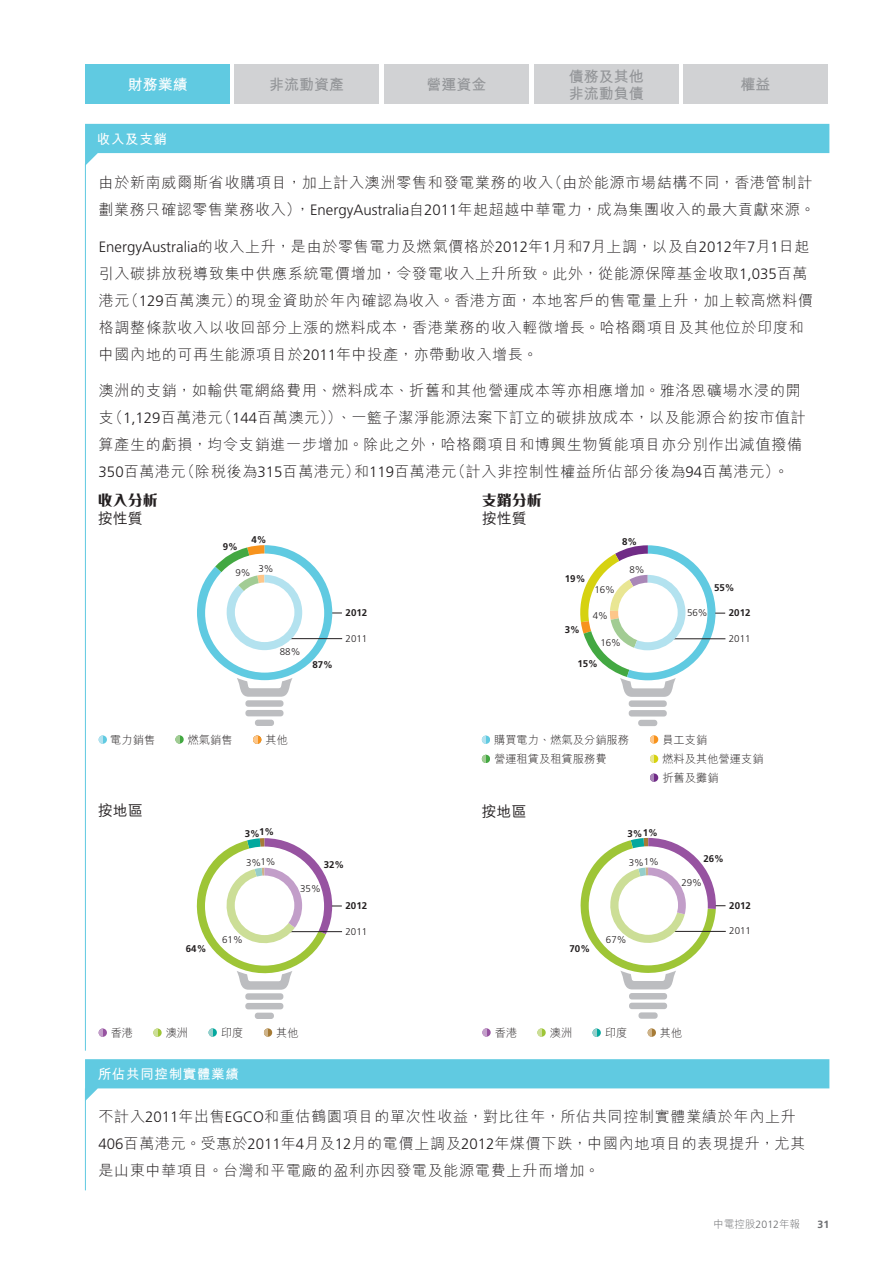
<style>
.page{position:relative;width:893px;height:1263px;background:#fff}
.page>*{position:absolute;margin:0;border:0;box-sizing:border-box;transform-origin:0 0}
.t1{font:300 15px/27px "M Hei HK";letter-spacing:.05em;color:#231f20}
.t2{font:700 15px/16.5px "M Hei HK";color:#939598}
.t3{font:15px "M Hei HK Medium B5 pc H";color:#231f20}
.t4{font:15px "M Ellan HK Xbold B5 pc H";color:#231f20}
.t5{font:700 15px "M Hei HK";color:#fff}
.t6{font:700 13.5px "M Hei HK";letter-spacing:.05em;color:#fff}
.t7{font:11.25px/19px "M Hei HK Light B5 pc H";color:#231f20}
.t8{font:300 10.5px "M Hei HK";color:#6c6d70}
.t9{font:700 10.5px "Frutiger LT Std";color:#6c6d70}
.t10{font:700 9.75px "Frutiger LT Std";color:#231f20}
.t11{font:300 9.75px "Frutiger LT Std";color:#231f20}
.s1{font-family:"Frutiger LT Std"}
</style>
<div class="page">
<div style="left:99px;top:1028px;width:8px;height:9px;background:#9753a1;border-radius:4px"></div>
<svg style="left:99px;top:1028px;width:4px;height:9px"></svg>
<svg style="left:153px;top:1028px;width:9px;height:9px"></svg>
<svg style="left:153px;top:1028px;width:4px;height:9px"></svg>
<div style="left:209px;top:1028px;width:8px;height:9px;background:#03a89e;border-radius:4px"></div>
<svg style="left:209px;top:1028px;width:4px;height:9px"></svg>
<div style="left:264px;top:1028px;width:8px;height:9px;background:#a67b36;border-radius:4px"></div>
<svg style="left:264px;top:1028px;width:4px;height:9px"></svg>
<div style="left:99px;top:735px;width:8px;height:9px;background:#60cae1;border-radius:4px"></div>
<svg style="left:99px;top:735px;width:4px;height:9px"></svg>
<svg style="left:175px;top:735px;width:9px;height:9px"></svg>
<svg style="left:175px;top:735px;width:4px;height:9px"></svg>
<svg style="left:253px;top:735px;width:8px;height:9px"></svg>
<svg style="left:253px;top:735px;width:4px;height:9px"></svg>
<div style="left:482px;top:735px;width:8px;height:9px;background:#60cae1;border-radius:4px"></div>
<svg style="left:482px;top:735px;width:4px;height:9px"></svg>
<div style="left:482px;top:755px;width:8px;height:8px;background:#43a842;border-radius:4px"></div>
<svg style="left:482px;top:755px;width:4px;height:8px"></svg>
<div style="left:650px;top:735px;width:8px;height:9px;background:#f7931d;border-radius:4px"></div>
<svg style="left:650px;top:735px;width:4px;height:9px"></svg>
<div style="left:650px;top:773px;width:8px;height:9px;background:#702c86;border-radius:4px"></div>
<svg style="left:650px;top:773px;width:4px;height:9px"></svg>
<div style="left:650px;top:755px;width:8px;height:8px;background:#d6d210;border-radius:4px"></div>
<svg style="left:650px;top:755px;width:4px;height:8px"></svg>
<svg style="left:482px;top:1028px;width:9px;height:9px"></svg>
<svg style="left:482px;top:1028px;width:4px;height:9px"></svg>
<div style="left:537px;top:1028px;width:9px;height:9px;background:#9ec536;border-radius:4px"></div>
<div style="left:537px;top:1028px;width:5px;height:9px;background:#ccde97"></div>
<div style="left:592px;top:1028px;width:9px;height:9px;background:#03a89e;border-radius:4px"></div>
<div style="left:592px;top:1028px;width:5px;height:9px;background:#95ceca"></div>
<div style="left:648px;top:1028px;width:8px;height:9px;background:#a67b36;border-radius:4px"></div>
<svg style="left:648px;top:1028px;width:4px;height:9px"></svg>
<div style="left:245px;top:700px;width:38px;height:7px;background:#bcbdc0;border-radius:3px"></div>
<div style="left:245px;top:710px;width:38px;height:6px;background:#bcbdc0;border-radius:3px"></div>
<div style="left:255px;top:720px;width:19px;height:6px;background:#bcbdc0;border-radius:3px"></div>
<svg style="left:197px;top:545px;width:145px;height:152px"></svg>
<div style="left:235px;top:582px;width:59px;height:60px;background:#fff;border-radius:50%"></div>
<div style="left:629px;top:700px;width:38px;height:7px;background:#bcbdc0;border-radius:3px"></div>
<div style="left:629px;top:710px;width:38px;height:6px;background:#bcbdc0;border-radius:3px"></div>
<div style="left:638px;top:720px;width:19px;height:6px;background:#bcbdc0;border-radius:3px"></div>
<svg style="left:580px;top:545px;width:145px;height:152px"></svg>
<div style="left:618px;top:583px;width:60px;height:59px;background:#fff;border-radius:50%"></div>
<div style="left:245px;top:993px;width:38px;height:7px;background:#bcbdc0;border-radius:3px"></div>
<div style="left:245px;top:1003px;width:38px;height:6px;background:#bcbdc0;border-radius:3px"></div>
<div style="left:255px;top:1013px;width:19px;height:6px;background:#bcbdc0;border-radius:3px"></div>
<svg style="left:196px;top:838px;width:146px;height:152px"></svg>
<div style="left:235px;top:875px;width:59px;height:60px;background:#fff;border-radius:50%"></div>
<div style="left:629px;top:993px;width:38px;height:6px;background:#bcbdc0;border-radius:3px"></div>
<div style="left:629px;top:1003px;width:38px;height:6px;background:#bcbdc0;border-radius:3px"></div>
<div style="left:638px;top:1012px;width:20px;height:7px;background:#bcbdc0;border-radius:3px"></div>
<hr style="left:647px;top:931px;width:79px;height:1px;background:#231f20">
<svg style="left:580px;top:838px;width:145px;height:151px"></svg>
<div style="left:618px;top:875px;width:60px;height:60px;background:#fff;border-radius:50%"></div>
<svg style="left:85px;top:124px;width:744px;height:41px"></svg>
<hr style="left:85px;top:164px;width:1px;height:887px;background:#60cae1">
<svg style="left:85px;top:1059px;width:744px;height:41px"></svg>
<hr style="left:85px;top:1088px;width:1px;height:102px;background:#60cae1">
<div style="left:235px;top:64px;width:144px;height:40px;background:#d1d2d4"></div>
<div style="left:384px;top:64px;width:145px;height:40px;background:#d1d2d4"></div>
<div style="left:534px;top:64px;width:144px;height:40px;background:#d1d2d4"></div>
<div style="left:683px;top:64px;width:145px;height:40px;background:#d1d2d4"></div>
<div style="left:85px;top:64px;width:145px;height:40px;background:#60cae1"></div>
<p class="t2" style="left:269px;top:75px;width:76px">非流動資產</p>
<p class="t2" style="left:427px;top:75px;width:61px">營運資金</p>
<p class="t2" style="left:569px;top:67px;width:76px">債務及其他非流動負債</p>
<p class="t5" style="left:128px;top:74px;width:61px">財務業績</p>
<p class="t2" style="left:741px;top:75px;width:31px">權益</p>
<p class="t6" style="left:97px;top:129px;width:72px">收入及支銷</p>
<p class="t1" style="left:99px;top:168px;width:718px">由於新南威爾斯省收購項目，加上計入澳洲零售和發電業務的收入（由於能源市場結構不同，香港管制計劃業務只確認零售業務收入），<span class="s1">EnergyAustralia</span>自<span class="s1">2011</span>年起超越中華電力，成為集團收入的最大貢獻來源。</p>
<p class="t1" style="left:99px;top:232px;width:716px"><span class="s1">EnergyAustralia</span>的收入上升，是由於零售電力及燃氣價格於<span class="s1">2012</span>年<span class="s1">1</span>月和<span class="s1">7</span>月上調，以及自<span class="s1">2012</span>年<span class="s1">7</span>月<span class="s1">1</span>日起引入碳排放稅導致集中供應系統電價增加，令發電收入上升所致。此外，從能源保障基金收取<span class="s1">1,035</span>百萬港元（<span class="s1">129</span>百萬澳元）的現金資助於年內確認為收入。香港方面，本地客戶的售電量上升，加上較高燃料價格調整條款收入以收回部分上漲的燃料成本，香港業務的收入輕微增長。哈格爾項目及其他位於印度和中國內地的可再生能源項目於<span class="s1">2011</span>年中投產，亦帶動收入增長。</p>
<p class="t1" style="left:99px;top:377px;width:709px">澳洲的支銷，如輸供電網絡費用、燃料成本、折舊和其他營運成本等亦相應增加。雅洛恩礦場水浸的開支（<span class="s1">1,129</span>百萬港元（<span class="s1">144</span>百萬澳元））、一籃子潔淨能源法案下訂立的碳排放成本，以及能源合約按市值計算產生的虧損，均令支銷進一步增加。除此之外，哈格爾項目和博興生物質能項目亦分別作出減值撥備<span class="s1">350</span>百萬港元（除稅後為<span class="s1">315</span>百萬港元）和<span class="s1">119</span>百萬港元（計入非控制性權益所佔部分後為<span class="s1">94</span>百萬港元）。</p>
<p class="t4" style="left:98px;top:489px;width:61px">收入分析</p>
<p class="t3" style="left:98px;top:507px;width:46px">按性質</p>
<p class="t4" style="left:482px;top:490px;width:61px">支銷分析</p>
<p class="t3" style="left:482px;top:508px;width:46px">按性質</p>
<p class="t10" style="left:223px;top:540px;width:17px">9%</p>
<p class="t10" style="left:252px;top:533px;width:17px">4%</p>
<p class="t10" style="left:622px;top:536px;width:17px">8%</p>
<p class="t11" style="left:235px;top:567px;width:17px">9%</p>
<p class="t11" style="left:258px;top:563px;width:17px">3%</p>
<p class="t10" style="left:565px;top:573px;width:22px">19%</p>
<p class="t11" style="left:594px;top:584px;width:22px">16%</p>
<p class="t11" style="left:629px;top:564px;width:17px">8%</p>
<p class="t10" style="left:714px;top:582px;width:22px">55%</p>
<p class="t11" style="left:280px;top:646px;width:22px">88%</p>
<p class="t10" style="left:346px;top:607px;width:23px">2012</p>
<p class="t11" style="left:346px;top:633px;width:23px">2011</p>
<p class="t10" style="left:565px;top:624px;width:17px">3%</p>
<p class="t11" style="left:593px;top:610px;width:17px">4%</p>
<p class="t11" style="left:600px;top:637px;width:22px">16%</p>
<p class="t11" style="left:687px;top:607px;width:22px">56%</p>
<p class="t10" style="left:729px;top:607px;width:23px">2012</p>
<p class="t11" style="left:729px;top:633px;width:23px">2011</p>
<p class="t10" style="left:312px;top:659px;width:22px">87%</p>
<p class="t10" style="left:577px;top:658px;width:22px">15%</p>
<p class="t7" style="left:110px;top:730px;width:46px">電力銷售</p>
<p class="t7" style="left:188px;top:730px;width:46px">燃氣銷售</p>
<p class="t7" style="left:265px;top:730px;width:24px">其他</p>
<p class="t3" style="left:98px;top:800px;width:46px">按地區</p>
<p class="t7" style="left:494px;top:729px;width:136px;line-height:19.5px">購買電力、燃氣及分銷服務營運租賃及租賃服務費</p>
<p class="t7" style="left:662px;top:730px;width:103px">員工支銷<br>燃料及其他營運支銷折舊及攤銷</p>
<p class="t3" style="left:481px;top:800px;width:46px">按地區</p>
<p class="t10" style="left:259px;top:826px;width:17px">1%</p>
<p class="t10" style="left:245px;top:828px;width:17px">3%</p>
<p class="t10" style="left:627px;top:827px;width:32px">3%1%</p>
<p class="t11" style="left:246px;top:856px;width:31px">3%1%</p>
<p class="t10" style="left:324px;top:858px;width:22px">32%</p>
<p class="t11" style="left:629px;top:856px;width:32px">3%1%</p>
<p class="t10" style="left:703px;top:853px;width:22px">26%</p>
<p class="t11" style="left:300px;top:883px;width:22px">35%</p>
<p class="t11" style="left:681px;top:877px;width:22px">29%</p>
<p class="t10" style="left:186px;top:943px;width:22px">64%</p>
<p class="t11" style="left:222px;top:934px;width:22px">61%</p>
<p class="t10" style="left:345px;top:900px;width:23px">2012</p>
<p class="t11" style="left:345px;top:926px;width:23px">2011</p>
<p class="t10" style="left:570px;top:943px;width:22px">70%</p>
<p class="t11" style="left:606px;top:934px;width:22px">67%</p>
<p class="t10" style="left:729px;top:899px;width:23px">2012</p>
<p class="t11" style="left:729px;top:925px;width:23px">2011</p>
<p class="t7" style="left:111px;top:1023px;width:24px">香港</p>
<p class="t7" style="left:166px;top:1023px;width:24px">澳洲</p>
<p class="t7" style="left:221px;top:1023px;width:24px">印度</p>
<p class="t7" style="left:276px;top:1023px;width:24px">其他</p>
<p class="t7" style="left:495px;top:1023px;width:24px">香港</p>
<p class="t7" style="left:550px;top:1023px;width:24px">澳洲</p>
<p class="t7" style="left:605px;top:1023px;width:24px">印度</p>
<p class="t7" style="left:660px;top:1023px;width:24px">其他</p>
<p class="t6" style="left:98px;top:1064px;width:143px">所佔共同控制實體業績</p>
<p class="t1" style="left:99px;top:1102px;width:709px">不計入<span class="s1">2011</span>年出售<span class="s1">EGCO</span>和重估鶴園項目的單次性收益，對比往年，所佔共同控制實體業績於年內上升<br><span class="s1">406</span>百萬港元。受惠於<span class="s1">2011</span>年<span class="s1">4</span>月及<span class="s1">12</span>月的電價上調及<span class="s1">2012</span>年煤價下跌，中國內地項目的表現提升，尤其是山東中華項目。台灣和平電廠的盈利亦因發電及能源電費上升而增加。</p>
<p class="t8" style="left:714px;top:1216px;width:88px">中電控股<span class="s1">2012</span>年報</p>
<p class="t9" style="left:817px;top:1218px;width:13px">31</p>
</div>
